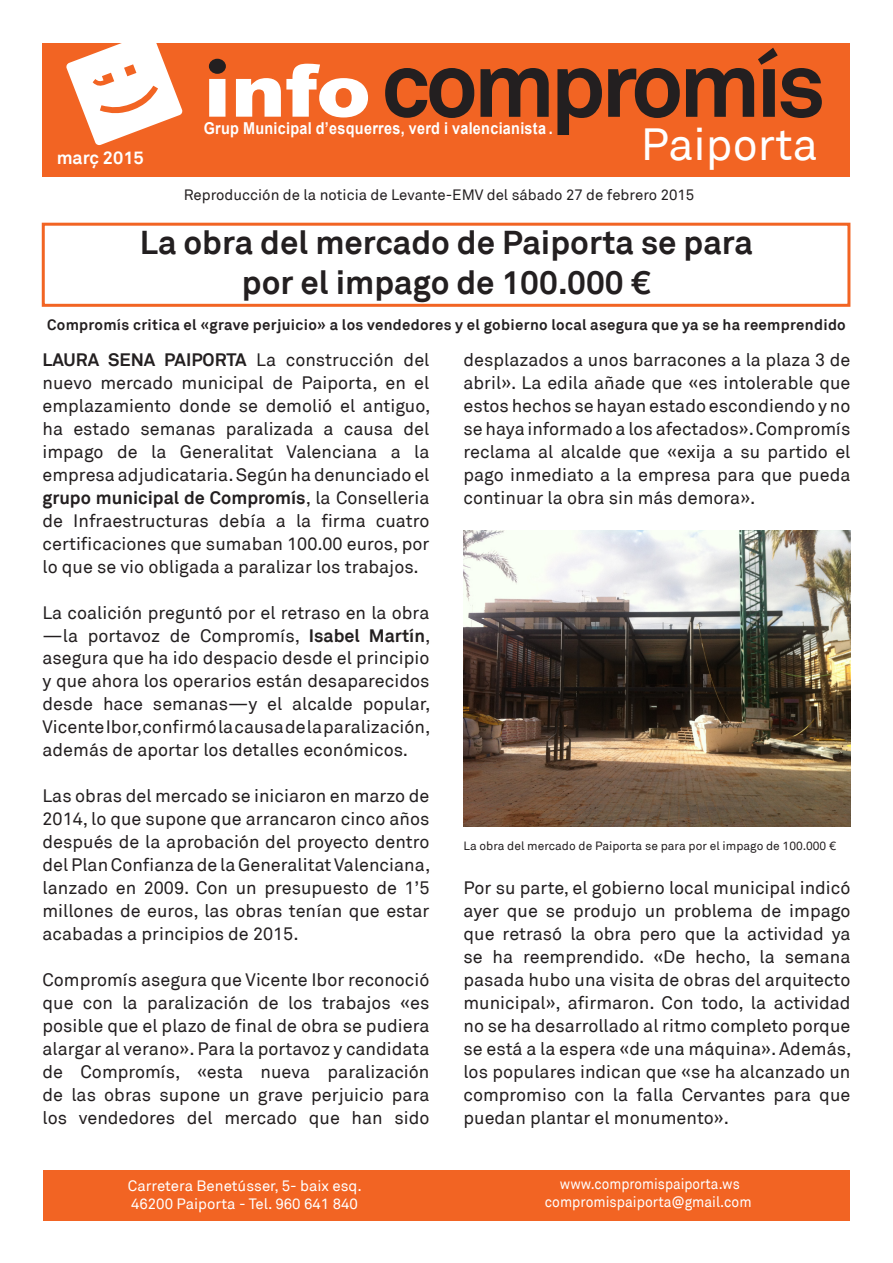
<style>
.page{position:relative;width:893px;height:1263px;background:#fff}
.page>*{position:absolute;margin:0;border:0;box-sizing:border-box;transform-origin:0 0}
.t1{font:45px "Akkurat";color:#fff}
.t2{font:700 33px "Akkurat";color:#231f20}
.t3{font:18px/23px "Akkurat";color:#231f20;text-align:justify}
.bold{font:700 18px "Akkurat";color:#fff}
.t4{font:700 16.35px "Arial";letter-spacing:.02em;color:#fff;scale:.88 1}
.bold-2{font:700 15px "Akkurat";letter-spacing:.02em;color:#231f20}
.t5{font:15px "Akkurat";color:#231f20}
.t6{font:15px "Akkurat";color:#fff}
.t7{font:15px "Akkurat";color:#fff;scale:.93 1}
.t8{font:15px "Akkurat";color:#fff;scale:.91 1}
.bold-3{font:12px "Akkurat";color:#231f20}
.s1{font-weight:700}
</style>
<div class="page">
<div style="left:43px;top:1171px;width:807px;height:50px;background:#f26423"></div>
<div style="left:43px;top:43px;width:807px;height:134px;background:#f26423"></div>
<div style="left:209px;top:59px;width:17px;height:15px;background:#231f20;border-radius:50%"></div>
<svg style="left:209px;top:64px;width:159px;height:53px"></svg>
<svg style="left:385px;top:68px;width:89px;height:50px"></svg>
<svg style="left:480px;top:68px;width:69px;height:49px"></svg>
<svg style="left:557px;top:68px;width:45px;height:67px"></svg>
<svg style="left:608px;top:68px;width:72px;height:50px"></svg>
<svg style="left:686px;top:48px;width:136px;height:70px"></svg>
<svg style="left:66px;top:43px;width:117px;height:102px"></svg>
<img style="left:463px;top:531px;width:387px;height:295px">
<div style="left:42px;top:223px;width:808px;height:84px;border:3px solid #f26423"></div>
<p class="bold" style="left:57px;top:146px;width:89px">març 2015</p>
<p class="t4" style="left:204px;top:120px;width:398px">Grup Municipal d’esquerres, verd i valencianista .</p>
<p class="t1" style="left:641px;top:118px;width:179px">Paiporta</p>
<p class="t5" style="left:184px;top:186px;width:512px">Reproducción de la noticia de Levante-EMV del sábado 27 de febrero 2015</p>
<p class="t2" style="left:140px;top:222px;width:615px">La obra del mercado de Paiporta se para</p>
<p class="t2" style="left:242px;top:261px;width:411px">por el impago de 100.000 €</p>
<p class="bold-2" style="left:47px;top:315px;width:800px">Compromís critica el «grave perjuicio» a los vendedores y el gobierno local asegura que ya se ha reemprendido</p>
<p class="t3" style="left:43px;top:349px;width:389px"><span class="s1">LAURA SENA PAIPORTA</span> La construcción del nuevo mercado municipal de Paiporta, en el emplazamiento donde se demolió el antiguo, ha estado semanas paralizada a causa del impago de la Generalitat Valenciana a la empresa adjudicataria. Según ha denunciado el <span class="s1">grupo municipal de Compromís</span>, la Conselleria de Infraestructuras debía a la firma cuatro certificaciones que sumaban 100.00 euros, por lo que se vio obligada a paralizar los trabajos.</p>
<p class="t3" style="left:43px;top:601px;width:389px">La coalición preguntó por el retraso en la obra —la portavoz de Compromís, <span class="s1">Isabel Martín</span>, asegura que ha ido despacio desde el principio y que ahora los operarios están desaparecidos desde hace semanas—y el alcalde popular, Vicente Ibor, confirmó la causa de la paralización, además de aportar los detalles económicos.</p>
<p class="t3" style="left:43px;top:785px;width:389px">Las obras del mercado se iniciaron en marzo de 2014, lo que supone que arrancaron cinco años después de la aprobación del proyecto dentro del Plan Confianza de la Generalitat Valenciana, lanzado en 2009. Con un presupuesto de 1’5 millones de euros, las obras tenían que estar acabadas a principios de 2015.</p>
<p class="t3" style="left:43px;top:968px;width:388px">Compromís asegura que Vicente Ibor reconoció que con la paralización de los trabajos «es posible que el plazo de final de obra se pudiera alargar al verano». Para la portavoz y candidata de Compromís, «esta nueva paralización de las obras supone un grave perjuicio para los vendedores del mercado que han sido</p>
<p class="t6" style="left:128px;top:1176px;width:235px">Carretera Benetússer, 5- baix esq.</p>
<p class="t6" style="left:131px;top:1194px;width:228px">46200 Paiporta - Tel. 960 641 840</p>
<p class="t3" style="left:463px;top:349px;width:388px">desplazados a unos barracones a la plaza 3 de abril». La edila añade que «es intolerable que estos hechos se hayan estado escondiendo y no se haya informado a los afectados». Compromís reclama al alcalde que «exija a su partido el pago inmediato a la empresa para que pueda continuar la obra sin más demora».</p>
<p class="bold-3" style="left:463px;top:839px;width:374px">La obra del mercado de Paiporta se para por el impago de 100.000 €</p>
<p class="t3" style="left:463px;top:877px;width:389px">Por su parte, el gobierno local municipal indicó ayer que se produjo un problema de impago que retrasó la obra pero que la actividad ya se ha reemprendido. «De hecho, la semana pasada hubo una visita de obras del arquitecto municipal», afirmaron. Con todo, la actividad no se ha desarrollado al ritmo completo porque se está a la espera «de una máquina». Además, los populares indican que «se ha alcanzado un compromiso con la falla Cervantes para que puedan plantar el monumento».</p>
<p class="t8" style="left:560px;top:1175px;width:199px">www.compromispaiporta.ws</p>
<p class="t7" style="left:545px;top:1193px;width:224px">compromispaiporta@gmail.com</p>
</div>
